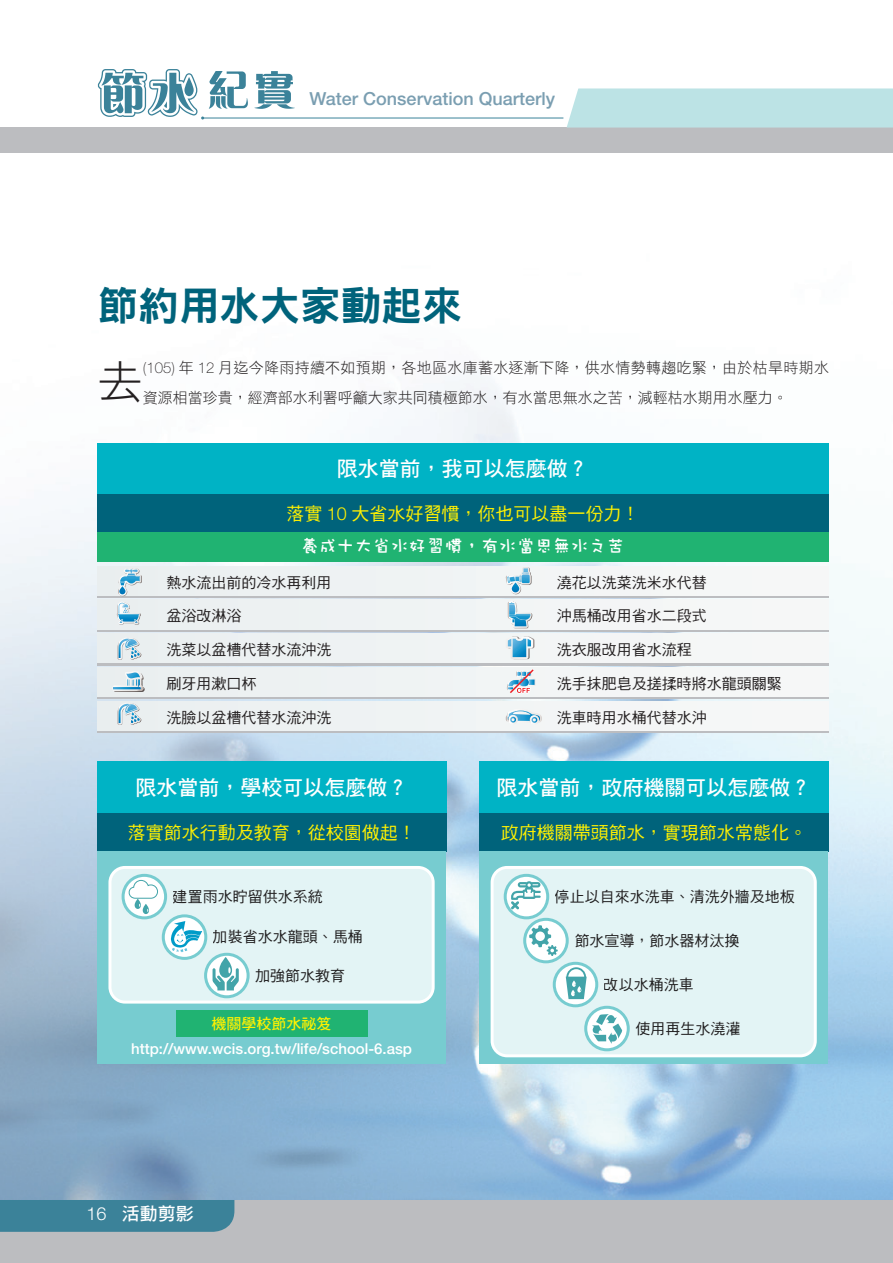
<style>
.page{position:relative;width:893px;height:1263px;background:#fff}
.page>*{position:absolute;margin:0;border:0;box-sizing:border-box;transform-origin:0 0}
.內文首段字放大{font:45px "DF Hei Std W3";color:#231f20}
.大標-黑{font:40.5px "DF Hei Std W9";color:#00637b}
.內文標題{font:21px "DF Hei Std W7";color:#fff}
.內文小標題{font:18px "DF Hei Std W5";color:#fff101}
.t1{font:500 18px "Helvetica Neue";color:#7a9eb1}
.t2{font:18px "DF Wa Wa Std W7";color:#fff}
.t3{font:18px "DF Hei Std W7";color:#fff}
.t4{font:15px "DF Hei Std W5";color:#231f20}
.內文首段字放大-2{font:15px/30px "DF Hei Std W3";color:#231f20}
.t5{font:500 15px/24.9px "Helvetica Neue";color:#fff;text-align:center}
.s1{font-family:"Helvetica Neue";font-weight:100}
.s2{font-family:"Helvetica Neue";font-weight:300}
.s3{font-family:"DF Hei Std W7";font-weight:400;color:#fff101}
</style>
<div class="page">
<div style="left:0;top:128px;width:893px;height:1135px;background:#bcbdc0"></div>
<div style="left:567px;top:88px;width:326px;height:40px;background:#bce3e5"></div>
<svg style="left:0;top:1199px;width:234px;height:33px"></svg>
<img style="left:0;top:153px;width:893px;height:1046px">
<div style="left:97px;top:443px;width:732px;height:51px;background:#00b3c5"></div>
<div style="left:97px;top:494px;width:732px;height:38px;background:#00637b"></div>
<div style="left:97px;top:568px;width:732px;height:30px;background:linear-gradient(to right,#bcbdc0,#bcbdc0)"></div>
<div style="left:97px;top:566px;width:732px;height:29px;background:#f0f4f5"></div>
<div style="left:97px;top:602px;width:732px;height:29px;background:#f0f4f5"></div>
<div style="left:97px;top:600px;width:732px;height:29px;background:#f0f4f5"></div>
<div style="left:97px;top:636px;width:732px;height:29px;background:#bcbdc0"></div>
<div style="left:97px;top:634px;width:732px;height:29px;background:#f0f4f5"></div>
<div style="left:97px;top:670px;width:732px;height:29px;background:#bcbdc0"></div>
<div style="left:97px;top:667px;width:732px;height:30px;background:#f0f4f5"></div>
<div style="left:97px;top:703px;width:732px;height:30px;background:linear-gradient(to right,#bcbdc0,#bcbdc0)"></div>
<div style="left:97px;top:701px;width:732px;height:29px;background:#f0f4f5"></div>
<div style="left:97px;top:532px;width:732px;height:30px;background:#20b372"></div>
<svg style="left:118px;top:568px;width:24px;height:28px"></svg>
<svg style="left:117px;top:602px;width:24px;height:22px"></svg>
<svg style="left:117px;top:638px;width:25px;height:22px"></svg>
<svg style="left:117px;top:703px;width:25px;height:22px"></svg>
<svg style="left:113px;top:672px;width:32px;height:20px"></svg>
<svg style="left:506px;top:567px;width:25px;height:27px"></svg>
<svg style="left:507px;top:637px;width:27px;height:22px"></svg>
<svg style="left:508px;top:601px;width:24px;height:27px"></svg>
<svg style="left:507px;top:669px;width:28px;height:25px"></svg>
<svg style="left:506px;top:710px;width:36px;height:13px"></svg>
<div style="left:97px;top:762px;width:349px;height:51px;background:#00b3c5"></div>
<div style="left:97px;top:813px;width:349px;height:38px;background:#00637b"></div>
<div style="left:97px;top:851px;width:349px;height:213px;background:#77ccd0"></div>
<div style="left:176px;top:1011px;width:191px;height:26px;background:#20b372"></div>
<div style="left:110px;top:867px;width:323px;height:135px;background:#e3f4f5;border-radius:15px"></div>
<div style="left:108px;top:866px;width:327px;height:137px;border:3px solid #fff;border-radius:15px"></div>
<svg style="left:123px;top:875px;width:43px;height:43px"></svg>
<div style="left:122px;top:874px;width:45px;height:45px;border:3px solid #77ccd0;border-radius:50%"></div>
<div style="left:162px;top:914px;width:45px;height:46px;border:3px solid #77ccd0;border-radius:50%"></div>
<svg style="left:206px;top:954px;width:42px;height:43px"></svg>
<div style="left:204px;top:953px;width:46px;height:45px;border:3px solid #77ccd0;border-radius:50%"></div>
<svg style="left:165px;top:917px;width:39px;height:43px"></svg>
<svg style="left:128px;top:879px;width:30px;height:35px"></svg>
<svg style="left:213px;top:957px;width:26px;height:33px"></svg>
<div style="left:479px;top:762px;width:350px;height:51px;background:#00b3c5"></div>
<div style="left:479px;top:813px;width:350px;height:38px;background:#00637b"></div>
<div style="left:479px;top:851px;width:349px;height:213px;background:#77ccd0"></div>
<div style="left:492px;top:867px;width:323px;height:189px;background:#e3f4f5;border-radius:15px"></div>
<div style="left:491px;top:866px;width:326px;height:191px;border:3px solid #fff;border-radius:15px"></div>
<svg style="left:505px;top:875px;width:43px;height:43px"></svg>
<div style="left:504px;top:874px;width:45px;height:45px;border:3px solid #77ccd0;border-radius:50%"></div>
<svg style="left:511px;top:881px;width:30px;height:28px"></svg>
<svg style="left:525px;top:919px;width:42px;height:43px"></svg>
<div style="left:523px;top:918px;width:46px;height:45px;border:3px solid #77ccd0;border-radius:50%"></div>
<svg style="left:529px;top:925px;width:29px;height:31px"></svg>
<svg style="left:554px;top:963px;width:43px;height:43px"></svg>
<div style="left:553px;top:962px;width:45px;height:45px;border:3px solid #77ccd0;border-radius:50%"></div>
<svg style="left:566px;top:967px;width:21px;height:32px"></svg>
<svg style="left:586px;top:1007px;width:42px;height:43px"></svg>
<div style="left:584px;top:1006px;width:46px;height:45px;border:3px solid #77ccd0;border-radius:50%"></div>
<svg style="left:592px;top:1014px;width:30px;height:30px"></svg>
<svg style="left:255px;top:71px;width:40px;height:38px"></svg>
<hr style="left:203px;top:118px;width:360px;height:1px;background:#3b8299">
<svg style="left:98px;top:69px;width:150px;height:51px"></svg>
<p class="t1" style="left:310px;top:88px;width:247px">Water Conservation Quarterly</p>
<p class="大標-黑" style="left:98px;top:283px;width:366px">節約用水大家動起來</p>
<p class="內文首段字放大" style="left:98px;top:358px;width:46px">去</p>
<p class="內文首段字放大-2" style="left:143px;top:352px;width:688px"><span class="s1">(105)</span> 年 <span class="s1">12</span> 月迄今降雨持續不如預期，各地區水庫蓄水逐漸下降，供水情勢轉趨吃緊，由於枯旱時期水資源相當珍貴，經濟部水利署呼籲大家共同積極節水，有水當思無水之苦，減輕枯水期用水壓力。</p>
<p class="內文標題" style="left:337px;top:457px;width:254px">限水當前，我可以怎麼做？</p>
<p class="內文小標題" style="left:286px;top:503px;width:355px">落實 <span class="s2">10</span> 大省水好習慣，你也可以盡一份力！</p>
<p class="t2" style="left:301px;top:536px;width:326px">養成十大省水好習慣，有水當思無水之苦</p>
<p class="t4" style="left:166px;top:574px;width:166px">熱水流出前的冷水再利用</p>
<p class="t4" style="left:166px;top:608px;width:76px">盆浴改淋浴</p>
<p class="t4" style="left:166px;top:642px;width:166px">洗菜以盆槽代替水流沖洗</p>
<p class="t4" style="left:166px;top:675px;width:91px">刷牙用漱口杯</p>
<p class="t4" style="left:166px;top:709px;width:166px">洗臉以盆槽代替水流沖洗</p>
<p class="t4" style="left:557px;top:574px;width:151px">澆花以洗菜洗米水代替</p>
<p class="t4" style="left:557px;top:608px;width:151px">沖馬桶改用省水二段式</p>
<p class="t4" style="left:557px;top:642px;width:136px">洗衣服改用省水流程</p>
<p class="t4" style="left:557px;top:675px;width:226px">洗手抹肥皂及搓揉時將水龍頭關緊</p>
<p class="t4" style="left:557px;top:709px;width:151px">洗車時用水桶代替水沖</p>
<p class="內文標題" style="left:135px;top:776px;width:274px">限水當前，學校可以怎麼做？</p>
<p class="內文小標題" style="left:128px;top:822px;width:289px">落實節水行動及教育，從校園做起！</p>
<p class="t4" style="left:173px;top:888px;width:151px">建置雨水眝留供水系統</p>
<p class="t4" style="left:213px;top:929px;width:151px">加裝省水水龍頭、馬桶</p>
<p class="t4" style="left:255px;top:967px;width:91px">加強節水教育</p>
<p class="t5" style="left:131px;top:1011px;width:282px"><span class="s3">機關學校節水祕笈</span>http://www.wcis.org.tw/life/school-6.asp</p>
<p class="t3" style="left:87px;top:1204px;width:109px"><span class="s2">16</span> 活動剪影</p>
<p class="內文標題" style="left:496px;top:776px;width:316px">限水當前，政府機關可以怎麼做？</p>
<p class="內文小標題" style="left:501px;top:822px;width:307px">政府機關帶頭節水，實現節水常態化。</p>
<p class="t4" style="left:555px;top:888px;width:241px">停止以自來水洗車、清洗外牆及地板</p>
<p class="t4" style="left:574px;top:932px;width:166px">節水宣導，節水器材汰換</p>
<p class="t4" style="left:604px;top:976px;width:91px">改以水桶洗車</p>
<p class="t4" style="left:635px;top:1020px;width:106px">使用再生水澆灌</p>
</div>
